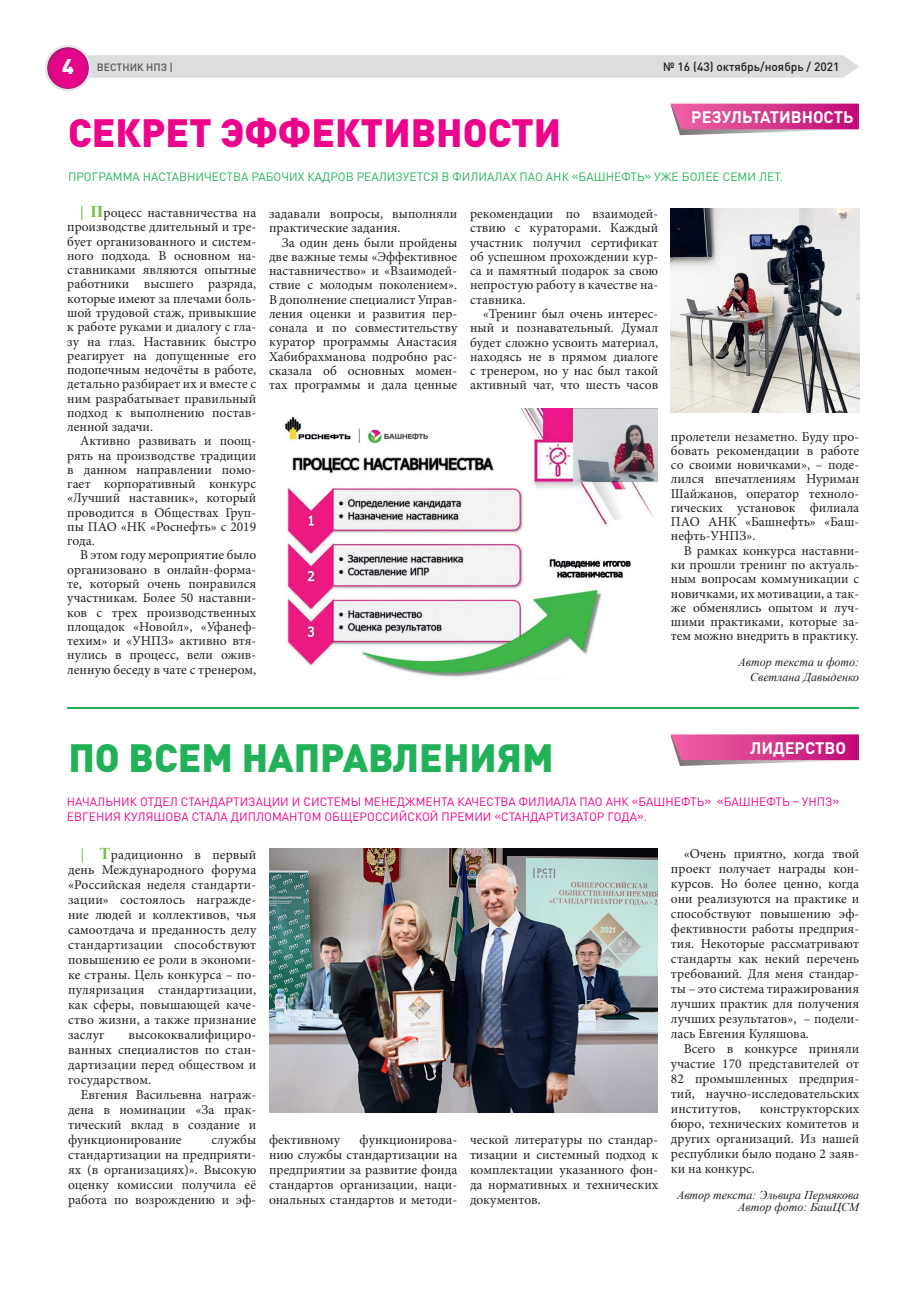
<style>
.page{position:relative;width:906px;height:1289px;background:#fff}
.page>*{position:absolute;margin:0;border:0;box-sizing:border-box;transform-origin:0 0}
.t1{font:900 39px "DIN Pro";color:#ed028c}
.t2{font:900 39px "DIN Pro";color:#21b259}
.t3{font:700 16.5px "DIN Pro";color:#fff}
.t4{font:13.5px/14.2px "Minion Pro";color:#231f20;text-align:justify}
.t5{font:12px/15px "DIN Pro";color:#ed028c}
.t6{font:12px "DIN Pro";color:#21b259}
.t7{font:italic 12px/14.2px "Times New Roman";color:#231f20;text-align:right}
.t8{font:500 12px "DIN Pro";color:#231f20}
.t9{font:500 10.5px "DIN Pro";color:#545557}
.s1{font-weight:900;font-size:21px;color:#fff}
.s2{font-family:"Times New Roman";font-weight:700;font-size:16.5px;color:#76c043}
</style>
<div class="page">
<svg style="left:45px;top:45px;width:814px;height:46px"></svg>
<svg style="left:670px;top:104px;width:189px;height:31px;background:#d6579b"></svg>
<img style="left:671px;top:208px;width:189px;height:204px">
<img style="left:285px;top:408px;width:372px;height:269px">
<hr style="left:67px;top:707px;width:791px;height:1px;background:#21b259">
<img style="left:270px;top:848px;width:388px;height:264px">
<svg style="left:670px;top:734px;width:189px;height:32px;background:#d65a9c"></svg>
<p class="t9" style="left:62px;top:60px;width:112px"><span class="s1">4</span> ВЕСТНИК НПЗ |</p>
<p class="t8" style="left:663px;top:58px;width:178px">№ 16 (43) октябрь/ноябрь / 2021</p>
<p class="t3" style="left:691px;top:106px;width:164px">РЕЗУЛЬТАТИВНОСТЬ</p>
<h1 class="t1" style="left:68px;top:106px;width:495px">СЕКРЕТ ЭФФЕКТИВНОСТИ</h1>
<p class="t6" style="left:68px;top:168px;width:716px">ПРОГРАММА НАСТАВНИЧЕСТВА РАБОЧИХ КАДРОВ РЕАЛИЗУЕТСЯ В ФИЛИАЛАХ ПАО АНК «БАШНЕФТЬ» УЖЕ БОЛЕЕ СЕМИ ЛЕТ.</p>
<p class="t4" style="left:67px;top:206px;width:190px;text-indent:13px"><span class="s2">| П</span>роцесс наставничества на производстве длительный и тре&shy;бует организованного и систем&shy;ного подхода. В основном на&shy;ставниками являются опытные работники высшего разряда, которые имеют за плечами боль&shy;шой трудовой стаж, привыкшие к работе руками и диалогу с гла&shy;зу на глаз. Наставник быстро реагирует на допущенные его подопечным недочёты в работе, детально разбирает их и вместе с ним разрабатывает правильный подход к выполнению постав&shy;ленной задачи.</p>
<p class="t4" style="left:67px;top:434px;width:190px;text-indent:13px">Активно развивать и поощ&shy;рять на производстве традиции в данном направлении помо&shy;гает корпоративный конкурс «Лучший наставник», который проводится в Обществах Груп&shy;пы ПАО «НК «Роснефть» с 2019 года.</p>
<p class="t4" style="left:67px;top:548px;width:190px;text-indent:13px">В этом году мероприятие было организовано в онлайн-форма&shy;те, который очень понравился участникам. Более 50 наставни&shy;ков с трех производственных площадок «Новойл», «Уфанеф&shy;техим» и «УНПЗ» активно втя&shy;нулись в процесс, вели ожив&shy;ленную беседу в чате с тренером,</p>
<p class="t4" style="left:269px;top:207px;width:190px">задавали вопросы, выполняли практические задания.</p>
<p class="t4" style="left:269px;top:235px;width:190px;text-indent:13px">За один день были пройдены две важные темы «Эффективное наставничество» и «Взаимодей&shy;ствие с молодым поколением».<br>В дополнение специалист Управ&shy;ления оценки и развития пер&shy;сонала и по совместительству куратор программы Анастасия Хабибрахманова подробно рас&shy;сказала об основных момен&shy;тах программы и дала ценные</p>
<p class="t4" style="left:470px;top:207px;width:190px">рекомендации по взаимодей&shy;ствию с кураторами. Каждый участник получил сертификат об успешном прохождении кур&shy;са и памятный подарок за свою непростую работу в качестве на&shy;ставника.</p>
<p class="t4" style="left:470px;top:306px;width:190px;text-indent:13px">«Тренинг был очень интерес&shy;ный и познавательный. Думал будет сложно усвоить материал, находясь не в прямом диалоге с тренером, но у нас был такой активный чат, что шесть часов</p>
<p class="t4" style="left:671px;top:429px;width:190px">пролетели незаметно. Буду про&shy;бовать рекомендации в работе со своими новичками», – поде&shy;лился впечатлениям Нуриман Шайжанов, оператор техноло&shy;гических установок филиала ПАО АНК «Башнефть» «Баш&shy;нефть-УНПЗ».</p>
<p class="t4" style="left:671px;top:543px;width:190px;text-indent:13px">В рамках конкурса наставни&shy;ки прошли тренинг по актуаль&shy;ным вопросам коммуникации с новичками, их мотивации, а так&shy;же обменялись опытом и луч&shy;шими практиками, которые за&shy;тем можно внедрить в практику.</p>
<p class="t7" style="left:738px;top:655px;width:122px">Автор текста и фото:<br>Светлана Давыденко</p>
<h1 class="t2" style="left:68px;top:731px;width:487px">ПО ВСЕМ НАПРАВЛЕНИЯМ</h1>
<p class="t3" style="left:750px;top:736px;width:97px">ЛИДЕРСТВО</p>
<p class="t5" style="left:67px;top:793px;width:773px">НАЧАЛЬНИК ОТДЕЛ СТАНДАРТИЗАЦИИ И СИСТЕМЫ МЕНЕДЖМЕНТА КАЧЕСТВА ФИЛИАЛА ПАО АНК «БАШНЕФТЬ» «БАШНЕФТЬ – УНПЗ»<br>ЕВГЕНИЯ КУЛЯШОВА СТАЛА ДИПЛОМАНТОМ ОБЩЕРОССИЙСКОЙ ПРЕМИИ «СТАНДАРТИЗАТОР ГОДА».</p>
<p class="t4" style="left:68px;top:847px;width:190px;line-height:15px;text-indent:13px"><span class="s2">| Т</span>радиционно в первый день Международного форума «Российская неделя стандарти&shy;зации» состоялось награжде&shy;ние людей и коллективов, чья самоотдача и преданность делу стандартизации способствуют повышению ее роли в экономи&shy;ке страны. Цель конкурса – по&shy;пуляризация стандартизации, как сферы, повышающей каче&shy;ство жизни, а также признание заслуг</p>
<p class="t4" style="left:671px;top:846px;width:190px;line-height:15px;text-indent:13px">«Очень приятно, когда твой проект получает награды кон&shy;курсов. Но более ценно, когда они реализуются на практике и способствуют повышению эф&shy;фективности работы предприя&shy;тия. Некоторые рассматривают стандарты как некий перечень требований. Для меня стандар&shy;ты – это система тиражирования лучших практик для получения лучших результатов», – подели&shy;лась Евгения Куляшова.</p>
<p class="t4" style="left:671px;top:1041px;width:190px;line-height:15px;text-indent:13px">Всего в конкурсе приняли участие 170 представителей от 82 промышленных предприя&shy;тий, научно-исследовательских институтов,</p>
<p class="t4" style="left:68px;top:1027px;width:190px;line-height:15px;text-indent:60px">высококвалифициро&shy;ванных специалистов по стан&shy;дартизации перед обществом и государством.</p>
<p class="t4" style="left:68px;top:1087px;width:190px;line-height:15px;text-indent:13px">Евгения Васильевна награж&shy;дена в номинации «За прак&shy;тический вклад в создание и функционирование</p>
<p class="t4" style="left:671px;top:1101px;width:190px;line-height:15px;text-indent:89px">конструкторских бюро, технических комитетов и других организаций. Из нашей республики было подано 2 заяв&shy;ки на конкурс.</p>
<p class="t7" style="left:677px;top:1188px;width:184px;line-height:12px">Автор текста: Эльвира Пермякова<br>Автор фото: БашЦСМ</p>
<p class="t4" style="left:68px;top:1132px;width:190px;line-height:15px;text-indent:143px">службы стандартизации на предприяти&shy;ях (в организациях)». Высокую оценку комиссии получила её работа по возрождению и эф-</p>
<p class="t4" style="left:269px;top:1132px;width:190px;line-height:15px;text-indent:91px">функционирова&shy;нию службы стандартизации на предприятии за развитие фонда стандартов организации, наци&shy;ональных стандартов и методи-</p>
<p class="t4" style="left:470px;top:1132px;width:190px;line-height:15px">ческой литературы по стандар&shy;тизации и системный подход к комплектации указанного фон&shy;да нормативных и технических документов.</p>
<p class="t4" style="left:269px;top:1132px;width:73px">фективному</p>
</div>
